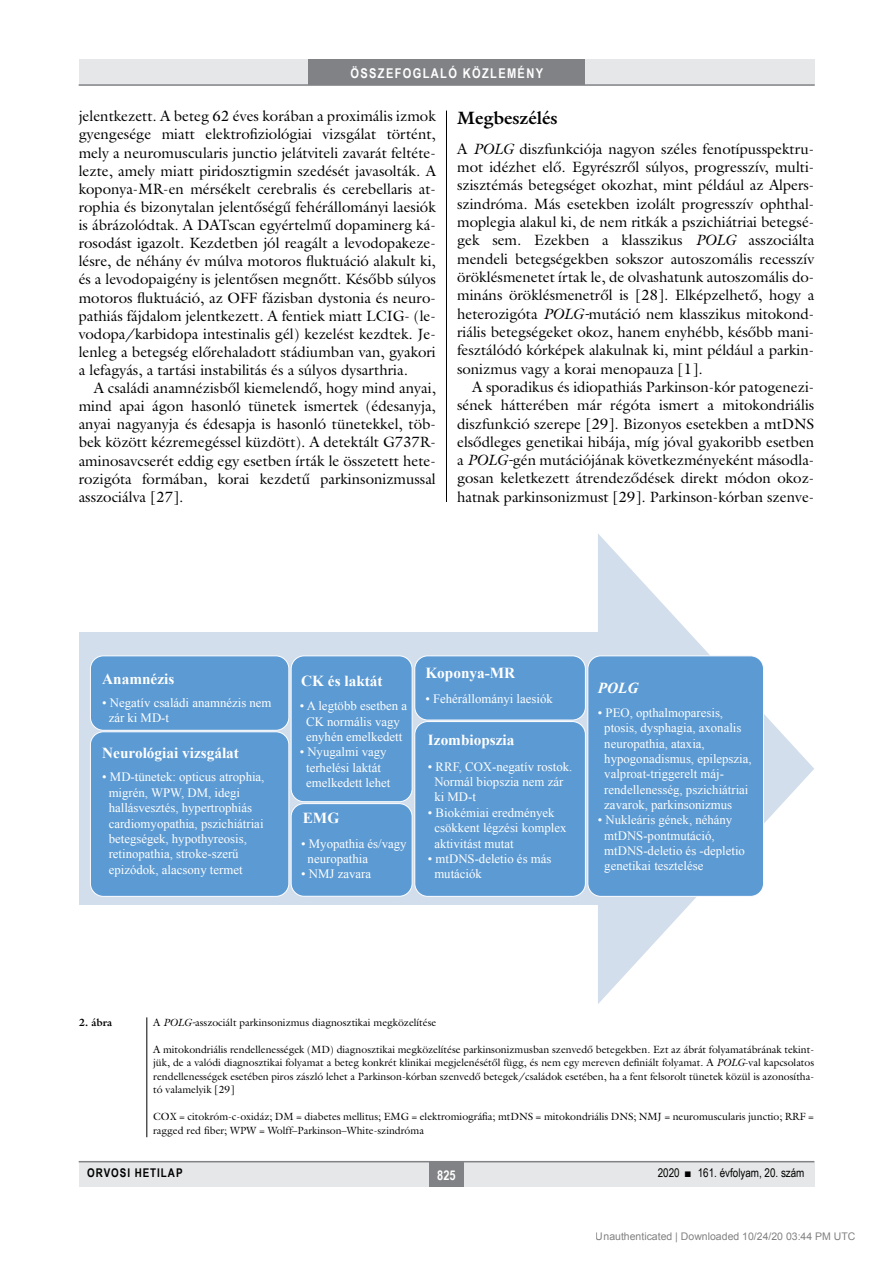
<style>
.page{position:relative;width:893px;height:1263px;background:#fff}
.page>*{position:absolute;margin:0;border:0;box-sizing:border-box;transform-origin:0 0}
.alcimkurziv{font:700 18px "Galliard Reg";color:#000}
.t1{font:700 15.3px "Times New Roman";color:#fff}
.t2{font:italic 700 15.3px "Times New Roman";color:#fff}
.Body_tompa{font:15px/18.1px "Galliard Reg";color:#000;text-align:justify}
.Body_Text{font:15px/18.1px "Galliard Reg";color:#000;text-align:justify}
.body-s{font:15px/18.3px "Galliard Reg";color:#000;text-align:justify}
.t3{font:700 13.5px "Arial Narrow";letter-spacing:.1em;color:#fff}
.t4{font:12.75px/15.3px "Times New Roman";color:#fff}
.t5{font:12px "Arial Narrow";color:#000}
.t6{font:700 12px "Arial Narrow";letter-spacing:.08em;color:#000}
.kepalairas2{font:10.5px/13.5px "Galliard Reg";color:#000;text-align:justify}
.t7{font:10.5px "Arial";color:rgb(0 0 0/.5)}
.kepalairas1{font:700 10.5px "Galliard Reg";color:#000}
.s1{font-style:italic}
</style>
<div class="page">
<div style="left:79px;top:1161px;width:735px;height:25px;background:#e6e7e8"></div>
<div style="left:429px;top:1161px;width:34px;height:25px;background:#808285"></div>
<hr style="left:79px;top:1161px;width:735px;height:1px;background:#808285">
<div style="left:79px;top:60px;width:735px;height:25px;background:#e6e7e8"></div>
<div style="left:308px;top:60px;width:277px;height:25px;background:#808285"></div>
<hr style="left:79px;top:84px;width:736px;height:2px;background:#808285">
<hr style="left:446px;top:111px;width:1px;height:1026px;background:#000">
<div style="left:79px;top:502px;width:735px;height:515px;background:#fff"></div>
<div style="left:79px;top:632px;width:538px;height:273px;background:#d2deec"></div>
<svg style="left:598px;top:534px;width:216px;height:470px"></svg>
<div style="left:90px;top:656px;width:199px;height:74px;background:#5c9ad3;border-radius:13px"></div>
<div style="left:90px;top:655px;width:199px;height:76px;border:1px solid #fff;border-radius:13px"></div>
<div style="left:291px;top:656px;width:121px;height:146px;background:#5c9ad3;border-radius:13px"></div>
<div style="left:291px;top:655px;width:121px;height:147px;border:1px solid #fff;border-radius:13px"></div>
<div style="left:291px;top:804px;width:121px;height:92px;background:#5c9ad3;border-radius:13px"></div>
<div style="left:291px;top:803px;width:121px;height:94px;border:1px solid #fff;border-radius:13px"></div>
<div style="left:415px;top:656px;width:170px;height:64px;background:#5c9ad3;border-radius:13px"></div>
<div style="left:414px;top:655px;width:172px;height:65px;border:1px solid #fff;border-radius:13px"></div>
<div style="left:415px;top:721px;width:170px;height:175px;background:#5c9ad3;border-radius:13px"></div>
<div style="left:414px;top:721px;width:172px;height:176px;border:1px solid #fff;border-radius:13px"></div>
<div style="left:588px;top:656px;width:175px;height:240px;background:#5c9ad3;border-radius:13px"></div>
<div style="left:587px;top:655px;width:177px;height:242px;border:1px solid #fff;border-radius:13px"></div>
<div style="left:90px;top:732px;width:199px;height:164px;background:#5c9ad3;border-radius:13px"></div>
<div style="left:90px;top:731px;width:199px;height:166px;border:1px solid #fff;border-radius:13px"></div>
<div style="left:79px;top:1017px;width:735px;height:121px;background:#fff"></div>
<hr style="left:146px;top:1017px;width:1px;height:120px;background:#000">
<p class="t3" style="left:350px;top:63px;width:194px">ÖSSZEFOGLALÓ KÖZLEMÉNY</p>
<p class="Body_tompa" style="left:79px;top:107px;width:359px">jelentkezett. A beteg 62 éves korában a proximális izmok gyengesége miatt elektrofiziológiai vizsgálat történt, mely a neuromuscularis junctio jelátviteli zavarát feltéte&shy;lezte, amely miatt piridosztigmin szedését javasolták. A koponya-MR-en mérsékelt cerebralis és cerebellaris at&shy;rophia és bizonytalan jelentőségű fehérállományi laesiók is ábrázolódtak. A DATscan egyértelmű dopaminerg ká&shy;rosodást igazolt. Kezdetben jól reagált a levodopakeze&shy;lésre, de néhány év múlva motoros fluktuáció alakult ki, és a levodopaigény is jelentősen megnőtt. Később súlyos motoros fluktuáció, az OFF fázisban dystonia és neuro&shy;pathiás fájdalom jelentkezett. A fentiek miatt LCIG- (le&shy;vodopa/karbidopa intestinalis gél) kezelést kezdtek. Je&shy;lenleg a betegség előrehaladott stádiumban van, gyakori a lefagyás, a tartási instabilitás és a súlyos dysarthria.</p>
<p class="Body_Text" style="left:79px;top:379px;width:359px;text-indent:15px">A családi anamnézisből kiemelendő, hogy mind anyai, mind apai ágon hasonló tünetek ismertek (édesanyja, anyai nagyanyja és édesapja is hasonló tünetekkel, töb&shy;bek között kézremegéssel küzdött). A detektált G737R&shy;aminosavcserét eddig egy esetben írták le összetett hete&shy;rozigóta formában, korai kezdetű parkinsonizmussal asszociálva [27].</p>
<p class="alcimkurziv" style="left:457px;top:106px;width:102px">Megbeszélés</p>
<p class="body-s" style="left:457px;top:139px;width:359px">A <span class="s1">POLG</span> diszfunkciója nagyon széles fenotípusspektru&shy;mot idézhet elő. Egyrészről súlyos, progresszív, multi&shy;szisztémás betegséget okozhat, mint például az Alpers&shy;szindróma. Más esetekben izolált progresszív ophthal&shy;moplegia alakul ki, de nem ritkák a pszichiátriai betegsé&shy;gek sem. Ezekben a klasszikus <span class="s1">POLG</span> asszociálta mendeli betegségekben sokszor autoszomális recesszív öröklésmenetet írtak le, de olvashatunk autoszomális do&shy;mináns öröklésmenetről is [28]. Elképzelhető, hogy a heterozigóta <span class="s1">POLG-</span>mutáció nem klasszikus mitokond&shy;riális betegségeket okoz, hanem enyhébb, később mani&shy;fesztálódó kórképek alakulnak ki, mint például a parkin&shy;sonizmus vagy a korai menopauza [1].</p>
<p class="Body_Text" style="left:457px;top:377px;width:359px;text-indent:15px">A sporadikus és idiopathiás Parkinson-kór patogenezi&shy;sének hátterében már régóta ismert a mitokondriális diszfunkció szerepe [29]. Bizonyos esetekben a mtDNS elsődleges genetikai hibája, míg jóval gyakoribb esetben a <span class="s1">POLG-</span>gén mutációjának következményeként másodla&shy;gosan keletkezett átrendeződések direkt módon okoz&shy;hatnak parkinsonizmust [29]. Parkinson-kórban szenve-</p>
<p class="t1" style="left:102px;top:668px;width:74px">Anamnézis</p>
<p class="t4" style="left:109px;top:694px;width:164px;text-indent:-6px">• Negatív családi anamnézis nem zár ki MD-t</p>
<p class="t1" style="left:102px;top:742px;width:138px">Neurológiai vizsgálat</p>
<p class="t4" style="left:109px;top:769px;width:157px;text-indent:-6px">• MD-tünetek: opticus atrophia, migrén, WPW, DM, idegi hallásvesztés, hypertrophiás cardiomyopathia, pszichiátriai betegségek, hypothyreosis, retinopathia, stroke-szerű epizódok, alacsony termet</p>
<p class="t1" style="left:301px;top:671px;width:83px">CK és laktát</p>
<p class="t4" style="left:300px;top:698px;width:109px;text-align:center">• A legtöbb esetben a<br>CK normális vagy enyhén emelkedett</p>
<p class="t4" style="left:300px;top:744px;width:92px;text-align:center">• Nyugalmi vagy terhelési laktát emelkedett lehet</p>
<p class="t1" style="left:303px;top:808px;width:38px">EMG</p>
<p class="t4" style="left:308px;top:835px;width:100px;text-indent:-6px">• Myopathia és/vagy neuropathia</p>
<p class="t4" style="left:301px;top:866px;width:71px">• NMJ zavara</p>
<p class="t1" style="left:425px;top:662px;width:91px">Koponya-MR</p>
<p class="t4" style="left:425px;top:691px;width:129px">• Fehérállományi laesiók</p>
<p class="t1" style="left:428px;top:729px;width:88px">Izombiopszia</p>
<p class="t4" style="left:434px;top:759px;width:140px;text-indent:-6px">• RRF, COX-negatív rostok.<br>Normál biopszia nem zár ki MD-t</p>
<p class="t4" style="left:434px;top:805px;width:134px;text-indent:-6px">• Biokémiai eredmények csökkent légzési komplex aktivitást mutat</p>
<p class="t4" style="left:434px;top:851px;width:119px;text-indent:-6px">• mtDNS-deletio és más mutációk</p>
<p class="t2" style="left:598px;top:677px;width:42px">POLG</p>
<p class="t4" style="left:604px;top:705px;width:149px;text-indent:-6px">• PEO, opthalmoparesis, ptosis, dysphagia, axonalis neuropathia, ataxia, hypogonadismus, epilepszia, valproat-triggerelt máj&shy;rendellenesség, pszichiátriai zavarok, parkinsonizmus</p>
<p class="t4" style="left:604px;top:812px;width:142px;text-indent:-6px">• Nukleáris gének, néhány mtDNS-pontmutáció, mtDNS-deletio és -depletio genetikai tesztelése</p>
<p class="kepalairas1" style="left:79px;top:1015px;width:35px">2. ábra</p>
<p class="kepalairas2" style="left:153px;top:1015px;width:285px">A <span class="s1">POLG-</span>asszociált parkinsonizmus diagnosztikai megközelítése</p>
<p class="kepalairas2" style="left:153px;top:1042px;width:662px">A mitokondriális rendellenességek (MD) diagnosztikai megközelítése parkinsonizmusban szenvedő betegekben. Ezt az ábrát folyamatábrának tekint&shy;jük, de a valódi diagnosztikai folyamat a beteg konkrét klinikai megjelenésétől függ, és nem egy mereven definiált folyamat. A <span class="s1">POLG</span>-val kapcsolatos rendellenességek esetében piros zászló lehet a Parkinson-kórban szenvedő betegek/családok esetében, ha a fent felsorolt tünetek közül is azonosítha&shy;tó valamelyik [29]</p>
<p class="kepalairas2" style="left:153px;top:1110px;width:662px">COX = citokróm-c-oxidáz; DM = diabetes mellitus; EMG = elektromiográfia; mtDNS = mitokondriális DNS; NMJ = neuromuscularis junctio; RRF = ragged red fiber; WPW = Wolff–Parkinson–White-szindróma</p>
<p class="t6" style="left:87px;top:1164px;width:97px">ORVOSI HETILAP</p>
<p class="t3" style="left:437px;top:1165px;width:20px">825</p>
<p class="t5" style="left:658px;top:1164px;width:148px">2020 ■ 161. évfolyam, 20. szám</p>
<p class="t7" style="left:596px;top:1231px;width:261px">Unauthenticated | Downloaded 10/24/20 03:44 PM UTC</p>
</div>
